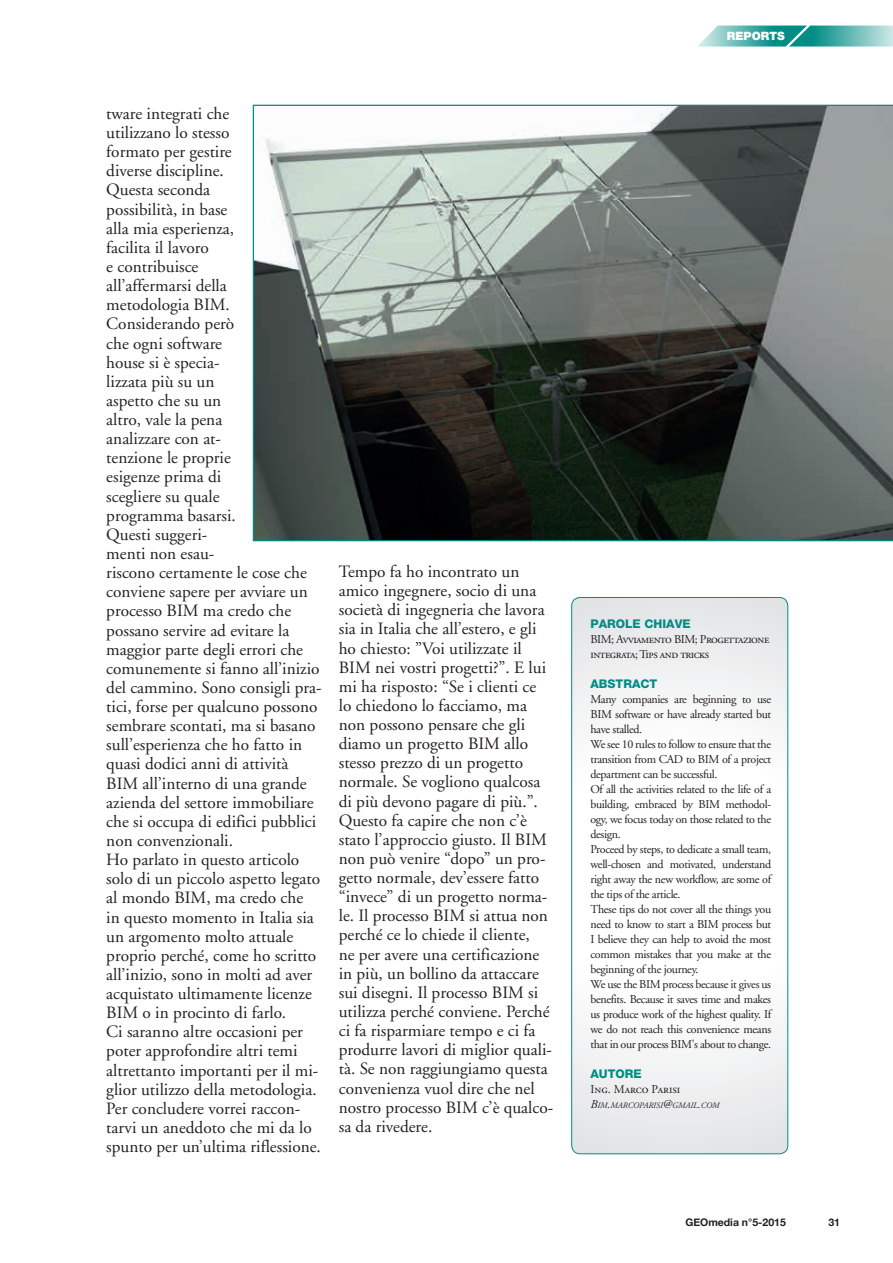
<style>
.page{position:relative;width:893px;height:1263px;background:#fff}
.page>*{position:absolute;margin:0;border:0;box-sizing:border-box;transform-origin:0 0}
.t1{font:17.25px/19.2px "Adobe Garamond";color:#231f20}
.t2{font:12px/15px "Adobe Garamond";letter-spacing:-.03em;color:#231f20}
.t3{font:12px/15px "Adobe Garamond Regular SC";letter-spacing:-.04em;color:#231f20}
.t4{font:800 12px "Helvetica Neue";color:#008d86}
.t5{font:12px "Adobe Garamond Regular SC";color:#231f20}
.t6{font:900 11.55px "Helvetica Neue";color:#fff}
.t7{font:700 10.5px "Helvetica Neue";color:#231f20}
.t8{font:italic 8.4px "Adobe Garamond";color:#231f20}
.s1{font-size:12px}
</style>
<div class="page">
<svg style="left:698px;top:26px;width:195px;height:21px;background:#60b7b3"></svg>
<svg style="left:572px;top:597px;width:216px;height:557px"></svg>
<div style="left:571px;top:597px;width:217px;height:557px;border:1px solid #008d86;border-radius:9px"></div>
<svg style="left:253px;top:105px;width:640px;height:436px;background:#686f6b"></svg>
<p class="t1" style="left:106px;top:104px;width:217px">tware integrati che<br>utilizzano lo stesso<br>formato per gestire<br>diverse discipline.<br>Questa seconda<br>possibilità, in base<br>alla mia esperienza,<br>facilita il lavoro<br>e contribuisce<br>all’affermarsi della<br>metodologia BIM.<br>Considerando però<br>che ogni software<br>house si è specia-<br>lizzata più su un<br>aspetto che su un<br>altro, vale la pena<br>analizzare con at-<br>tenzione le proprie<br>esigenze prima di<br>scegliere su quale<br>programma basarsi.<br>Questi suggeri-<br>menti non esau-<br>riscono certamente le cose che conviene sapere per avviare un processo BIM ma credo che possano servire ad evitare la maggior parte degli errori che comunemente si fanno all’inizio del cammino. Sono consigli pra&shy;tici, forse per qualcuno possono sembrare scontati, ma si basano sull’esperienza che ho fatto in quasi dodici anni di attività<br>BIM all’interno di una grande azienda del settore immobiliare che si occupa di edifici pubblici non convenzionali.<br>Ho parlato in questo articolo solo di un piccolo aspetto legato al mondo BIM, ma credo che<br>in questo momento in Italia sia un argomento molto attuale proprio perché, come ho scritto all’inizio, sono in molti ad aver acquistato ultimamente licenze<br>BIM o in procinto di farlo.<br>Ci saranno altre occasioni per poter approfondire altri temi altrettanto importanti per il mi&shy;glior utilizzo della metodologia.<br>Per concludere vorrei raccon&shy;tarvi un aneddoto che mi da lo spunto per un’ultima riflessione.</p>
<p class="t1" style="left:339px;top:562px;width:216px">Tempo fa ho incontrato un amico ingegnere, socio di una società di ingegneria che lavora sia in Italia che all’estero, e gli ho chiesto: ”Voi utilizzate il<br>BIM nei vostri progetti?”. E lui mi ha risposto: “Se i clienti ce lo chiedono lo facciamo, ma non possono pensare che gli diamo un progetto BIM allo stesso prezzo di un progetto normale. Se vogliono qualcosa di più devono pagare di più.”.<br>Questo fa capire che non c’è stato l’approccio giusto. Il BIM non può venire “dopo” un pro&shy;getto normale, dev’essere fatto “invece” di un progetto norma&shy;le. Il processo BIM si attua non perché ce lo chiede il cliente,<br>ne per avere una certificazione in più, un bollino da attaccare sui disegni. Il processo BIM si utilizza perché conviene. Perché ci fa risparmiare tempo e ci fa produrre lavori di miglior quali&shy;tà. Se non raggiungiamo questa convenienza vuol dire che nel nostro processo BIM c’è qualco&shy;sa da rivedere.</p>
<p class="t6" style="left:727px;top:29px;width:59px">REPORTS</p>
<p class="t4" style="left:590px;top:616px;width:102px">PAROLE CHIAVE</p>
<p class="t3" style="left:590px;top:631px;width:180px">BIM; Avviamento BIM; Progettazione integrata; Tips and tricks</p>
<p class="t4" style="left:590px;top:676px;width:68px">ABSTRACT</p>
<p class="t2" style="left:590px;top:691px;width:182px">Many companies are beginning to use BIM software or have already started but have stalled.<br>We see 10 rules to follow to ensure that the transition from CAD to BIM of a project department can be successful.<br>Of all the activities related to the life of a building, embraced by BIM methodol&shy;ogy, we focus today on those related to the design.<br>Proceed by steps, to dedicate a small team, well-chosen and motivated, understand right away the new workflow, are some of the tips of the article.<br>These tips do not cover all the things you need to know to start a BIM process but I believe they can help to avoid the most common mistakes that you make at the beginning of the journey.<br>We use the BIM process because it gives us benefits. Because it saves time and makes us produce work of the highest quality. If we do not reach this convenience means that in our process BIM's about to change.</p>
<p class="t4" style="left:590px;top:1066px;width:53px">AUTORE</p>
<p class="t5" style="left:590px;top:1082px;width:91px">Ing. Marco Parisi</p>
<p class="t8" style="left:590px;top:1100px;width:131px"><span class="s1">B</span>IM<span class="s1">.</span>MARCOPARISI<span class="s1">@</span>GMAIL<span class="s1">.</span>COM</p>
<p class="t7" style="left:685px;top:1214px;width:102px">GEOmedia n°5-2015</p>
<p class="t7" style="left:828px;top:1214px;width:13px">31</p>
</div>
